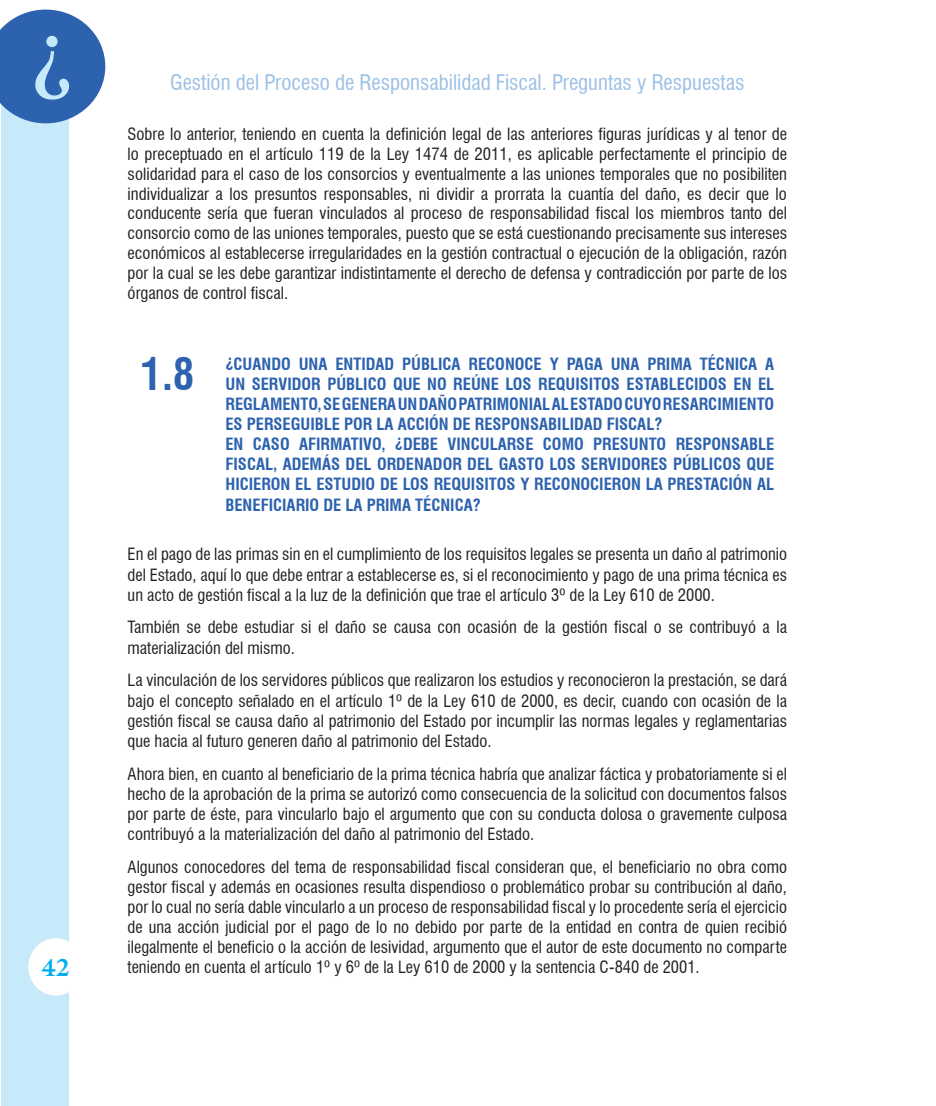
<style>
.page{position:relative;width:936px;height:1106px;background:#fff}
.page>*{position:absolute;margin:0;border:0;box-sizing:border-box;transform-origin:0 0}
.t1{font:90px "Times New Roman";color:#c6eafa}
.t2{font:700 condensed 43.2px "Swiss 721 BT";color:#2c62ae}
.t3{font:700 24px "Galliard IT Cby BT";color:#00aeef}
.t4{font:condensed 21px "Swiss 721 BT";color:#9bc0e5}
.t5{font:condensed 16.5px/20.1px "Swiss 721 BT";color:#231f20;text-align:justify}
.t6{font:700 condensed 16.5px/20.1px "Swiss 721 BT";color:#2c62ae}
</style>
<div class="page">
<div style="left:1px;top:105px;width:68px;height:1001px;background:#c6eafa"></div>
<div style="left:29px;top:939px;width:54px;height:55px;background:#fff;border-radius:50%"></div>
<div style="left:28px;top:938px;width:56px;height:57px;border:2px solid #fff;border-radius:50%"></div>
<svg style="left:0;top:10px;width:105px;height:113px"></svg>
<h1 class="t1" style="left:32px;top:-11px;width:41px">¿</h1>
<h3 class="t3" style="left:42px;top:952px;width:30px">42</h3>
<p class="t4" style="left:170px;top:70px;width:575px">Gestión del Proceso de Responsabilidad Fiscal. Preguntas y Respuestas</p>
<p class="t5" style="left:128px;top:124px;width:661px">Sobre lo anterior, teniendo en cuenta la definición legal de las anteriores figuras jurídicas y al tenor de lo preceptuado en el artículo 119 de la Ley 1474 de 2011, es aplicable perfectamente el principio de solidaridad para el caso de los consorcios y eventualmente a las uniones temporales que no posibiliten individualizar a los presuntos responsables, ni dividir a prorrata la cuantía del daño, es decir que lo conducente sería que fueran vinculados al proceso de responsabilidad fiscal los miembros tanto del consorcio como de las uniones temporales, puesto que se está cuestionando precisamente sus intereses económicos al establecerse irregularidades en la gestión contractual o ejecución de la obligación, razón por la cual se les debe garantizar indistintamente el derecho de defensa y contradicción por parte de los órganos de control fiscal.</p>
<h2 class="t2" style="left:140px;top:348px;width:56px">1.8</h2>
<p class="t6" style="left:225px;top:354px;width:550px">¿CUANDO UNA ENTIDAD PÚBLICA RECONOCE Y PAGA UNA PRIMA TÉCNICA A UN SERVIDOR PÚBLICO QUE NO REÚNE LOS REQUISITOS ESTABLECIDOS EN EL REGLAMENTO, SE GENERA UN DAÑO PATRIMONIAL AL ESTADO CUYO RESARCIMIENTO ES PERSEGUIBLE POR LA ACCIÓN DE RESPONSABILIDAD FISCAL?<br>EN CASO AFIRMATIVO, ¿DEBE VINCULARSE COMO PRESUNTO RESPONSABLE FISCAL, ADEMÁS DEL ORDENADOR DEL GASTO LOS SERVIDORES PÚBLICOS QUE HICIERON EL ESTUDIO DE LOS REQUISITOS Y RECONOCIERON LA PRESTACIÓN AL BENEFICIARIO DE LA PRIMA TÉCNICA?</p>
<p class="t5" style="left:128px;top:544px;width:661px">En el pago de las primas sin en el cumplimiento de los requisitos legales se presenta un daño al patrimonio del Estado, aquí lo que debe entrar a establecerse es, si el reconocimiento y pago de una prima técnica es un acto de gestión fiscal a la luz de la definición que trae el artículo 3º de la Ley 610 de 2000.</p>
<p class="t5" style="left:128px;top:617px;width:661px">También se debe estudiar si el daño se causa con ocasión de la gestión fiscal o se contribuyó a la materialización del mismo.</p>
<p class="t5" style="left:128px;top:670px;width:661px">La vinculación de los servidores públicos que realizaron los estudios y reconocieron la prestación, se dará bajo el concepto señalado en el artículo 1º de la Ley 610 de 2000, es decir, cuando con ocasión de la gestión fiscal se causa daño al patrimonio del Estado por incumplir las normas legales y reglamentarias que hacia al futuro generen daño al patrimonio del Estado.</p>
<p class="t5" style="left:128px;top:763px;width:661px">Ahora bien, en cuanto al beneficiario de la prima técnica habría que analizar fáctica y probatoriamente si el hecho de la aprobación de la prima se autorizó como consecuencia de la solicitud con documentos falsos por parte de éste, para vincularlo bajo el argumento que con su conducta dolosa o gravemente culposa contribuyó a la materialización del daño al patrimonio del Estado.</p>
<p class="t5" style="left:128px;top:856px;width:661px">Algunos conocedores del tema de responsabilidad fiscal consideran que, el beneficiario no obra como gestor fiscal y además en ocasiones resulta dispendioso o problemático probar su contribución al daño, por lo cual no sería dable vincularlo a un proceso de responsabilidad fiscal y lo procedente sería el ejercicio de una acción judicial por el pago de lo no debido por parte de la entidad en contra de quien recibió ilegalmente el beneficio o la acción de lesividad, argumento que el autor de este documento no comparte teniendo en cuenta el artículo 1º y 6º de la Ley 610 de 2000 y la sentencia C-840 de 2001.</p>
</div>
